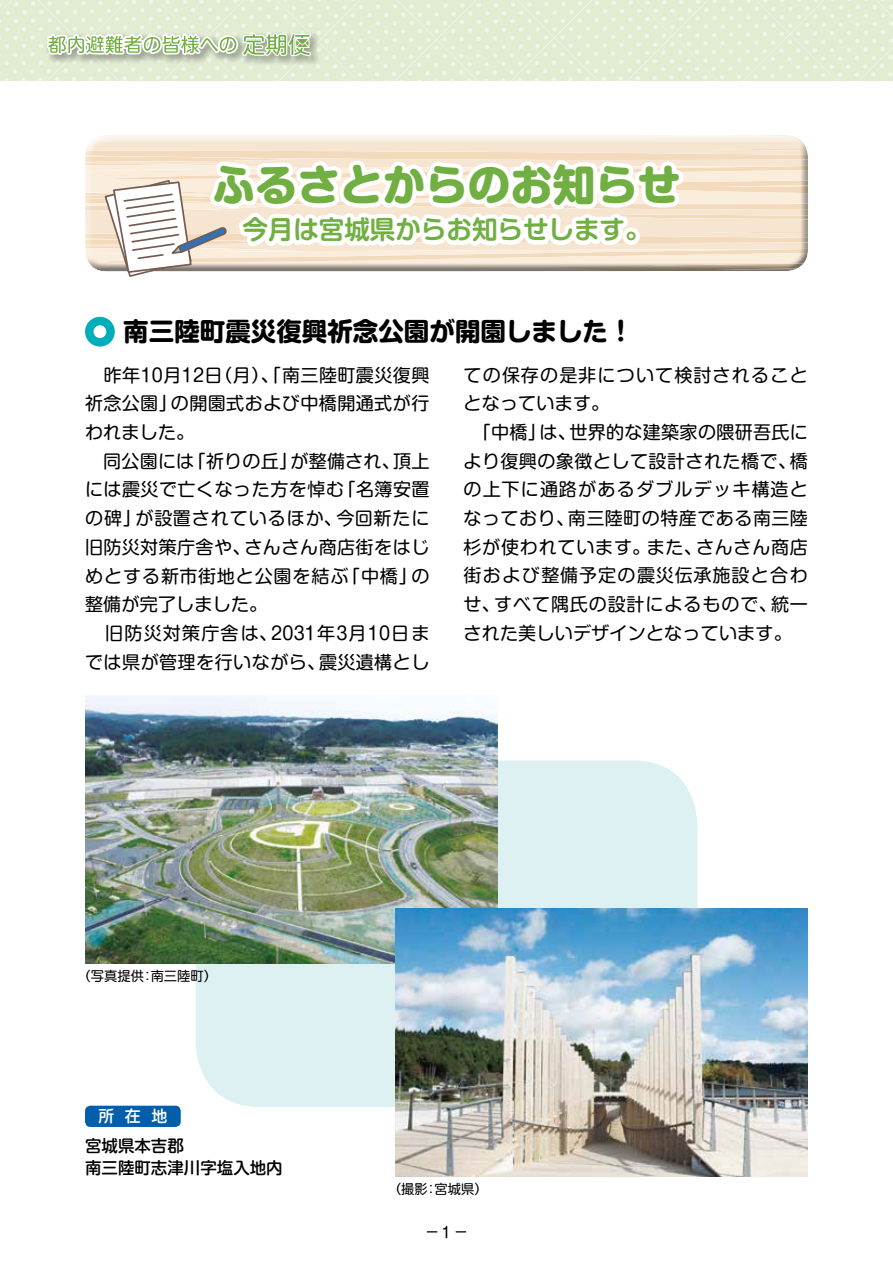
<style>
.page{position:relative;width:893px;height:1263px;background:#fff}
.page>*{position:absolute;margin:0;border:0;box-sizing:border-box;transform-origin:0 0}
.t1{font:800 42.45px "Shin M Go Pr 6";color:#71af43}
.t2{font:700 25.5px "Shin M Go Pr 6";color:#000}
.t3{font:700 25.5px "Shin M Go Pr 6 De";color:#71af43}
.t4{font:18px/28.7px "Shin M Go Pr 6";letter-spacing:.025em;color:#000}
.t5{font:500 16.5px/22.4px "Shin M Go Pr 6";color:#000}
.t6{font:500 15.9px "Shin M Go Pr 6";color:#fff}
.t7{font:14.85px "Shin M Go Pr 6";color:#000}
.t8{font:13.35px "Shin M Go Pr 6";color:#000}
</style>
<div class="page">
<svg style="left:0;top:0;width:893px;height:81px;background:#e2ecd4"></svg>
<div style="left:196px;top:760px;width:501px;height:347px;background:#ddf0f2;border-radius:64px"></div>
<svg style="left:47px;top:0;width:761px;height:347px"></svg>
<div style="left:85px;top:1106px;width:96px;height:21px;background:#005ead;border-radius:5px"></div>
<img style="left:85px;top:695px;width:412px;height:268px">
<img style="left:395px;top:908px;width:413px;height:268px">
<h1 class="t1" style="left:213px;top:148px;width:469px">ふるさとからのお知らせ</h1>
<h2 class="t3" style="left:242px;top:208px;width:410px">今月は宮城県からお知らせします。</h2>
<h2 class="t2" style="left:123px;top:310px;width:512px">南三陸町震災復興祈念公園が開園しました！</h2>
<p class="t4" style="left:85px;top:360px;width:346px">　昨年10月12日（月）、「南三陸町震災復興祈念公園」の開園式および中橋開通式が行われました。<br>　同公園には「祈りの丘」が整備され、頂上には震災で亡くなった方を悼む「名簿安置の碑」が設置されているほか、今回新たに旧防災対策庁舎や、さんさん商店街をはじめとする新市街地と公園を結ぶ「中橋」の整備が完了しました。<br>　旧防災対策庁舎は、2031年3月10日までは県が管理を行いながら、震災遺構とし</p>
<p class="t4" style="left:463px;top:360px;width:346px">ての保存の是非について検討されることとなっています。<br>　「中橋」は、世界的な建築家の隈研吾氏により復興の象徴として設計された橋で、橋の上下に通路があるダブルデッキ構造となっており、南三陸町の特産である南三陸杉が使われています。また、さんさん商店街および整備予定の震災伝承施設と合わせ、すべて隅氏の設計によるもので、統一された美しいデザインとなっています。</p>
<p class="t8" style="left:78px;top:965px;width:141px">（写真提供：南三陸町）</p>
<p class="t6" style="left:98px;top:1103px;width:71px">所在地</p>
<p class="t5" style="left:85px;top:1134px;width:199px">宮城県本吉郡<br>南三陸町志津川字塩入地内</p>
<p class="t8" style="left:388px;top:1178px;width:101px">（撮影：宮城県）</p>
<p class="t7" style="left:442px;top:1220px;width:11px">1</p>
</div>
